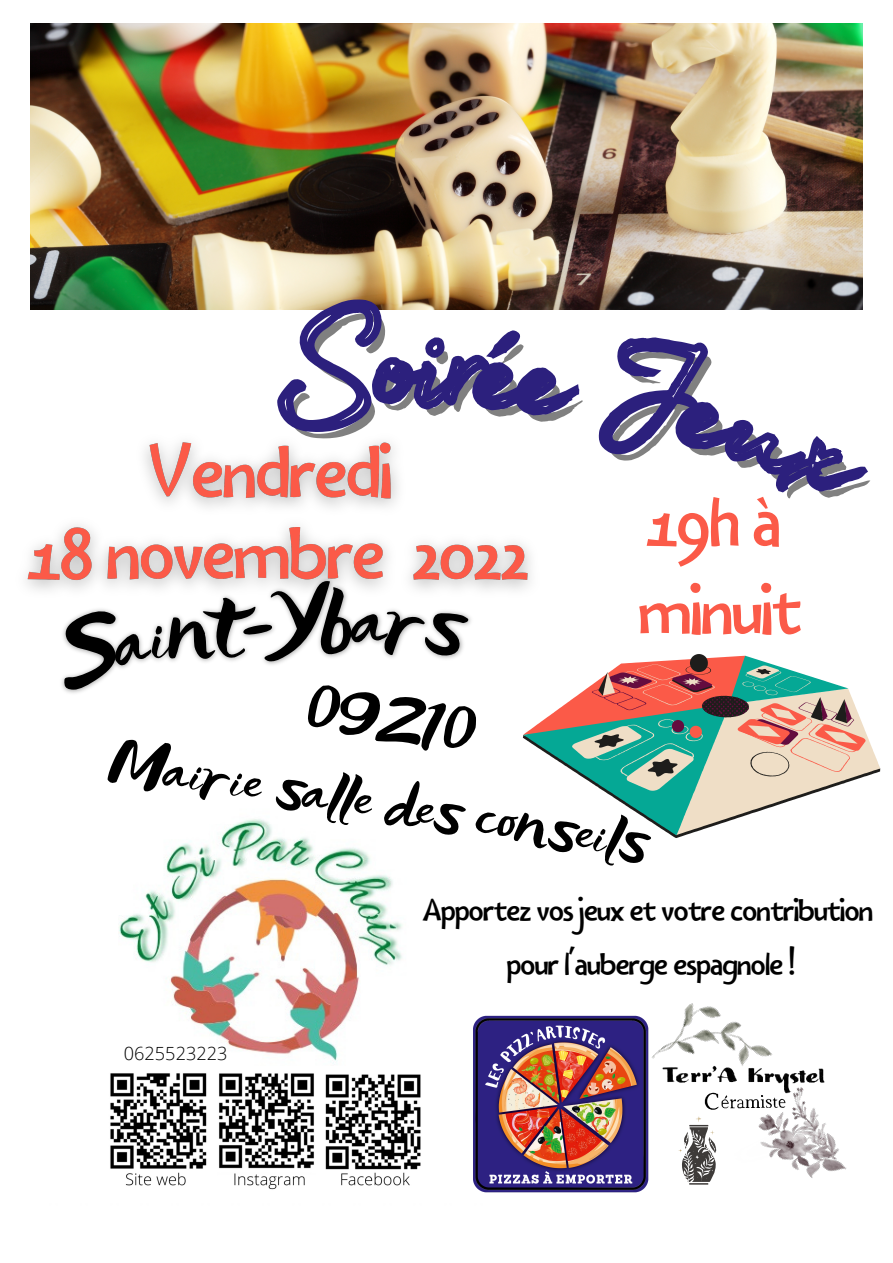
<style>
.page{position:relative;width:893px;height:1263px;background:#fff}
.page>*{position:absolute;margin:0;border:0;box-sizing:border-box;transform-origin:0 0}
.t1{font:87.6px/88.3px "Bangbang";color:#fb5a48}
.t2{font:82.65px "Lifelogo Easy";color:#000}
.t3{font:60px/83.7px "Lifelogo Easy";color:#000;text-align:center}
.t4{font:39.22px/54.6px "Bangbang";color:#000;text-align:center}
.t5{font:300 18.15px "Open Sans";color:#000}
</style>
<div class="page">
<img style="left:119px;top:819px;width:283px;height:245px">
<img style="left:110px;top:1073px;width:311px;height:117px">
<img style="left:473px;top:1015px;width:22px;height:178px">
<img style="left:495px;top:1015px;width:330px;height:178px">
<img style="left:747px;top:1086px;width:100px;height:107px">
<img style="left:645px;top:1003px;width:128px;height:113px">
<svg style="left:678px;top:1116px;width:39px;height:68px"></svg>
<img style="left:31px;top:24px;width:831px;height:285px">
<svg style="left:523px;top:654px;width:357px;height:184px"></svg>
<img style="left:26px;top:442px;width:505px;height:187px">
<svg style="left:48px;top:580px;width:285px;height:113px"></svg>
<svg style="left:349px;top:610px;width:120px;height:49px"></svg>
<svg style="left:269px;top:294px;width:599px;height:249px"></svg>
<h2 class="t2" style="left:320px;top:558px;width:34px">b</h2>
<h1 class="t1" style="left:639px;top:480px;width:163px">19hà minuit</h1>
<h3 class="t3" style="left:131px;top:635px;width:543px;rotate:9deg">09210<br>Mairie sal e des conseils</h3>
<p class="t5" style="left:124px;top:1040px;width:105px">0625523223</p>
<p class="t4" style="left:422px;top:883px;width:452px">Apportezvos jeuxetvotrecontribution pour l'aubergeespagnole!</p>
</div>
